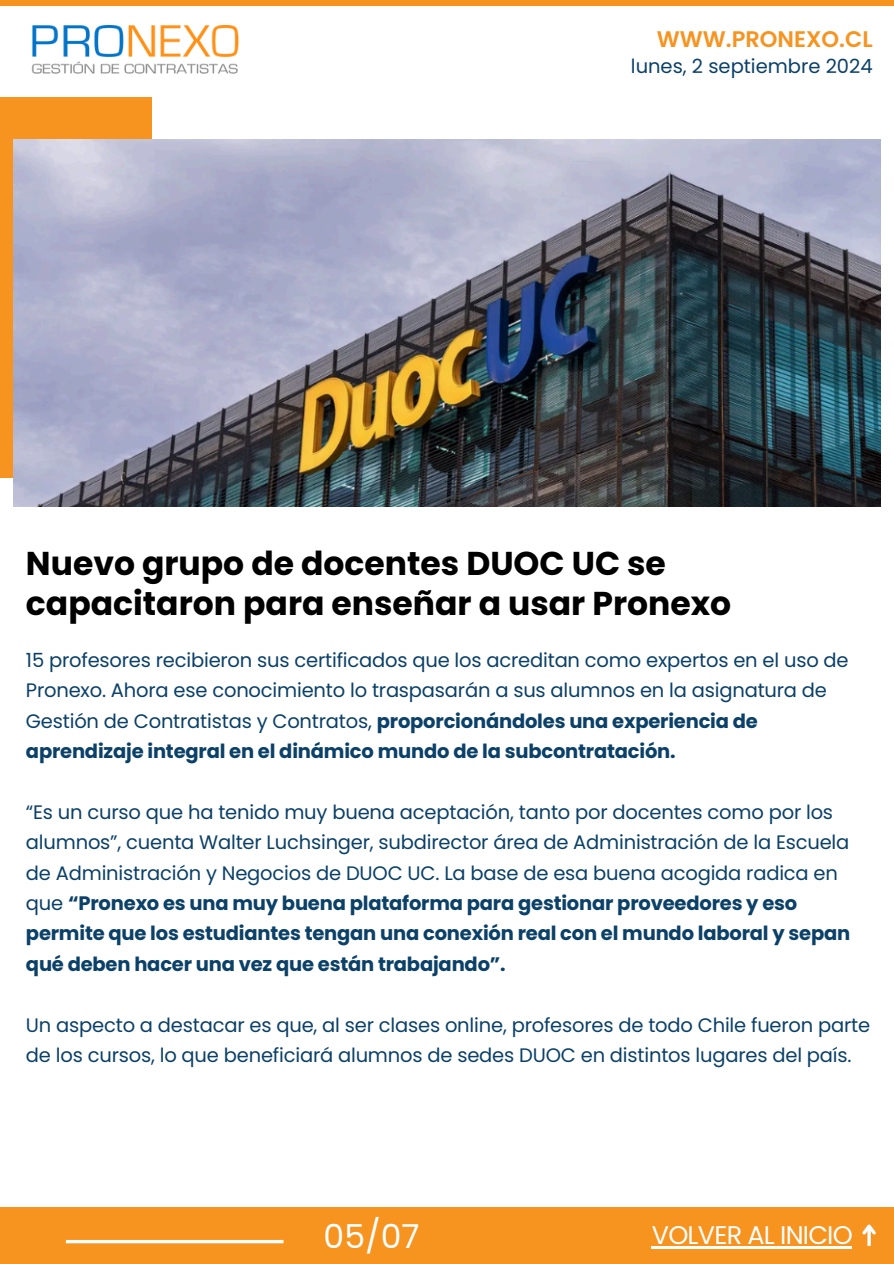
<style>
.page{position:relative;width:894px;height:1264px;background:#fff}
.page>*{position:absolute;margin:0;border:0;box-sizing:border-box;transform-origin:0 0}
.t1{font:700 33px/39.3px "Poppins";color:#000}
.t2{font:33px "Poppins";color:#fff}
.t3{font:25.5px "Poppins";letter-spacing:-.03em;color:#fff}
.t4{font:600 22.5px "Poppins";color:#f7931f}
.t5{font:19.5px/30.3px "Poppins";letter-spacing:-.01em;color:#0b4068}
.s1{font-weight:700}
</style>
<div class="page">
<div style="left:0;top:1206px;width:893px;height:57px;background:#f7931f"></div>
<svg style="left:66px;top:1239px;width:217px;height:4px"></svg>
<img style="left:31px;top:26px;width:208px;height:48px">
<div style="left:0;top:97px;width:152px;height:380px;background:#f7931f"></div>
<div style="left:0;top:0;width:893px;height:6px;background:#f7931f"></div>
<img style="left:13px;top:140px;width:867px;height:366px">
<hr style="left:867px;top:1226px;width:3px;height:19px;background:#fff">
<svg style="left:862px;top:1224px;width:14px;height:13px"></svg>
<hr style="left:651px;top:1245px;width:200px;height:3px;background:#fff">
<h4 class="t4" style="left:656px;top:24px;width:217px">WWW.PRONEXO.CL</h4>
<h1 class="t5" style="left:630px;top:51px;width:243px">lunes, 2 septiembre 2024</h1>
<p class="t1" style="left:26px;top:544px;width:706px">Nuevo grupo de docentes DUOC UC se capacitaron para enseñar a usar Pronexo</p>
<p class="t5" style="left:26px;top:645px;width:824px">15 profesores recibieron sus certificados que los acreditan como expertos en el uso de Pronexo. Ahora ese conocimiento lo traspasarán a sus alumnos en la asignatura de Gestión de Contratistas y Contratos, <span class="s1">proporcionándoles una experiencia de aprendizaje integral en el dinámico mundo de la subcontratación.</span></p>
<h3 class="t5" style="left:26px;top:796px;width:825px">“Es un curso que ha tenido muy buena aceptación, tanto por docentes como por los alumnos”, cuenta Walter Luchsinger, subdirector área de Administración de la Escuela de Administración y Negocios de DUOC UC. La base de esa buena acogida radica en que <span class="s1">“Pronexo es una muy buena plataforma para gestionar proveedores y eso permite que los estudiantes tengan una conexión real con el mundo laboral y sepan qué deben hacer una vez que están trabajando”.</span></h3>
<h2 class="t5" style="left:26px;top:1009px;width:845px">Un aspecto a destacar es que, al ser clases online, profesores de todo Chile fueron parte de los cursos, lo que beneficiará alumnos de sedes DUOC en distintos lugares del país.</h2>
<p class="t2" style="left:323px;top:1213px;width:97px">05/07</p>
<p class="t3" style="left:651px;top:1216px;width:202px">VOLVER AL INICIO</p>
</div>
